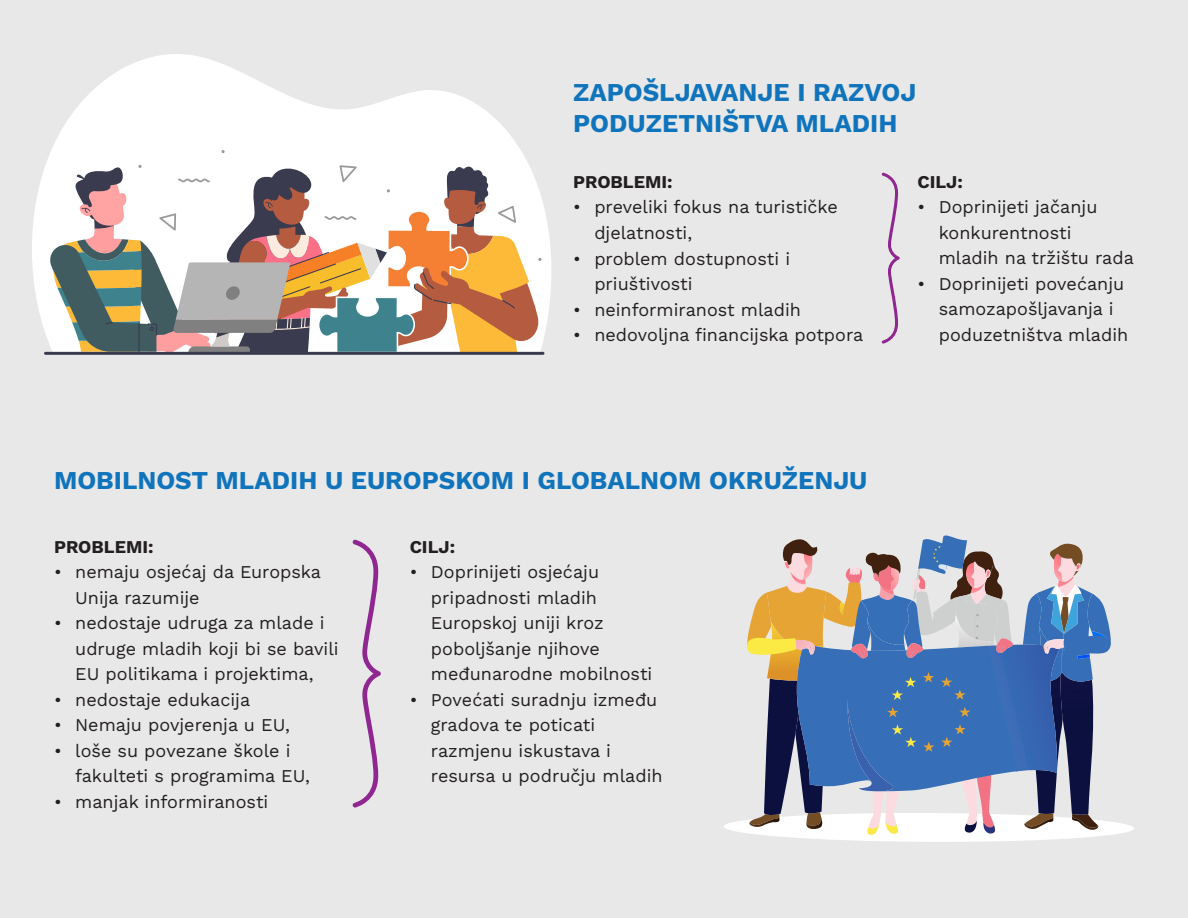
<style>
.page{position:relative;width:1188px;height:918px;background:#e8e8e8}
.page>*{position:absolute;margin:0;border:0;box-sizing:border-box;transform-origin:0 0}
.t1{font:700 25.65px/30.9px "Work Sans";color:#1074bc}
.t2{font:18px/25.5px "Work Sans";color:#231f20}
.t3{font:700 18px "Work Sans";color:#231f20}
</style>
<div class="page">
<svg style="left:882px;top:173px;width:18px;height:171px"></svg>
<svg style="left:32px;top:54px;width:519px;height:299px;fill:#fff"></svg>
<hr style="left:44px;top:352px;width:500px;height:3px;background:#3b3b4f">
<svg style="left:48px;top:165px;width:493px;height:187px;background:#c6b4a5"></svg>
<svg style="left:352px;top:539px;width:29px;height:269px"></svg>
<svg style="left:724px;top:536px;width:410px;height:306px"></svg>
<h1 class="t1" style="left:573px;top:76px;width:345px">ZAPOŠLJAVANJE I RAZVOJ<br>PODUZETNIŠTVA MLADIH</h1>
<p class="t3" style="left:573px;top:168px;width:101px">PROBLEMI:</p>
<p class="t2" style="left:594px;top:194px;width:245px;text-indent:-21px">• preveliki fokus na turističke djelatnosti,</p>
<p class="t2" style="left:594px;top:245px;width:197px;text-indent:-21px">• problem dostupnosti i priuštivosti</p>
<p class="t2" style="left:573px;top:296px;width:229px">• neinformiranost mladih</p>
<p class="t2" style="left:573px;top:321px;width:292px">• nedovoljna financijska potpora</p>
<h1 class="t1" style="left:54px;top:464px;width:815px">MOBILNOST MLADIH U EUROPSKOM I GLOBALNOM OKRUŽENJU</h1>
<p class="t3" style="left:54px;top:533px;width:101px">PROBLEMI:</p>
<p class="t2" style="left:75px;top:558px;width:247px;text-indent:-21px">• nemaju osjećaj da Europska<br>Unija razumije</p>
<p class="t2" style="left:75px;top:609px;width:265px;text-indent:-21px">• nedostaje udruga za mlade i udruge mladih koji bi se bavili<br>EU politikama i projektima,</p>
<p class="t2" style="left:54px;top:686px;width:198px">• nedostaje edukacija</p>
<p class="t2" style="left:54px;top:711px;width:237px">• Nemaju povjerenja u EU,</p>
<p class="t2" style="left:75px;top:737px;width:236px;text-indent:-21px">• loše su povezane škole i fakulteti s programima EU,</p>
<p class="t2" style="left:54px;top:788px;width:216px">• manjak informiranosti</p>
<p class="t3" style="left:410px;top:533px;width:47px">CILJ:</p>
<p class="t2" style="left:431px;top:558px;width:223px;text-indent:-21px">• Doprinijeti osjećaju pripadnosti mladih<br>Europskoj uniji kroz poboljšanje njihove međunarodne mobilnosti</p>
<p class="t2" style="left:431px;top:686px;width:233px;text-indent:-21px">• Povećati suradnju između gradova te poticati razmjenu iskustava i resursa u području mladih</p>
<p class="t3" style="left:917px;top:168px;width:47px">CILJ:</p>
<p class="t2" style="left:939px;top:194px;width:197px;text-indent:-21px">• Doprinijeti jačanju konkurentnosti mladih na tržištu rada</p>
<p class="t2" style="left:939px;top:270px;width:191px;text-indent:-21px">• Doprinijeti povećanju samozapošljavanja i poduzetništva mladih</p>
</div>
